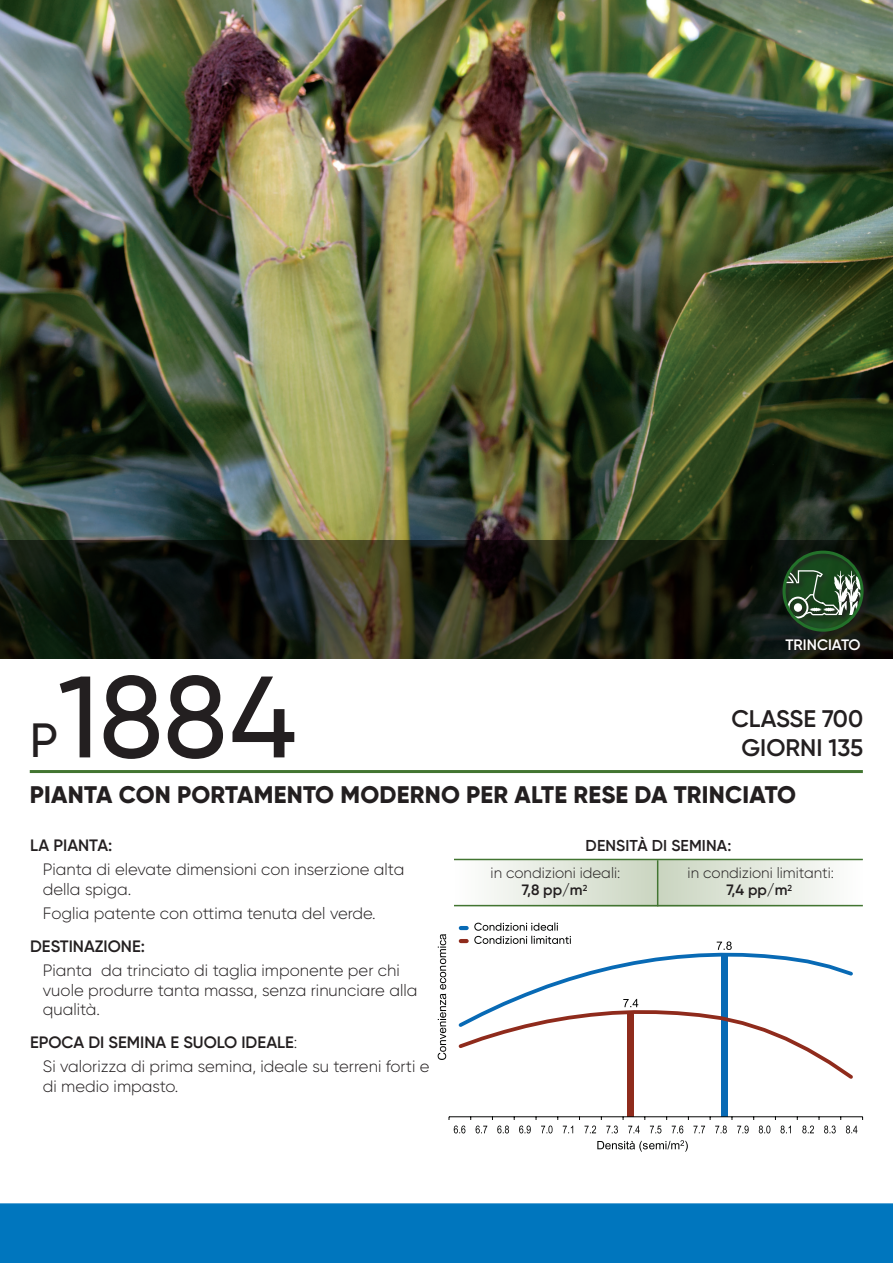
<style>
.page{position:relative;width:893px;height:1263px;background:#fff}
.page>*{position:absolute;margin:0;border:0;box-sizing:border-box;transform-origin:0 0}
.t1{font:500 115.5px "Gilroy";color:#231f20}
.t2{font:500 48px "Gilroy";color:#231f20}
.t3{font:800 24px "Gilroy";letter-spacing:.01em;color:#231f20}
.t4{font:600 24px "Gilroy";color:#231f20}
.t5{font:300 16.5px/19.8px "Gilroy";color:#231f20}
.t6{font:600 16.5px "Gilroy";color:#231f20}
.t7{font:600 15.75px "Gilroy";letter-spacing:.01em;color:#231f20}
.t8{font:600 15.15px "Gilroy";color:#fff}
.t9{font:300 15px "Gilroy";color:#231f20}
.t10{font:600 15px "Gilroy";color:#231f20}
.s1{font-weight:300}
</style>
<div class="page">
<img style="left:0;top:0;width:893px;height:540px">
<div style="left:0;top:1203px;width:893px;height:60px;background:#0076be"></div>
<svg style="left:0;top:540px;width:893px;height:118px;background:#1b1e12"></svg>
<hr style="left:30px;top:770px;width:833px;height:3px;background:#427531">
<div style="left:454px;top:859px;width:204px;height:47px;background:linear-gradient(to right,#fff,#cad5c0)"></div>
<div style="left:659px;top:859px;width:204px;height:47px;background:linear-gradient(to right,#cad5c0,#fefefe)"></div>
<hr style="left:454px;top:859px;width:409px;height:1px;background:#427531">
<hr style="left:454px;top:905px;width:409px;height:1px;background:#427531">
<hr style="left:657px;top:860px;width:1px;height:46px;background:#427531">
<svg style="left:781px;top:549px;width:90px;height:108px;background:#152314"></svg>
<div style="left:787px;top:597px;width:21px;height:21px;border:2px solid #fff;border-radius:50%"></div>
<svg style="left:784px;top:568px;width:78px;height:49px;background:#526f54"></svg>
<div style="left:782px;top:551px;width:82px;height:81px;border:3px solid #23712a;border-radius:50%"></div>
<div style="left:628px;top:1011px;width:6px;height:106px;background:#8f2b1c"></div>
<div style="left:721px;top:954px;width:6px;height:163px;background:#086ab5"></div>
<hr style="left:449px;top:1116px;width:414px;height:1px;background:#040504">
<svg style="left:458px;top:922px;width:395px;height:160px"></svg>
<svg style="left:449px;top:1117px;width:124px;height:16px"></svg>
<svg style="left:579px;top:1117px;width:212px;height:16px"></svg>
<svg style="left:797px;top:1117px;width:66px;height:16px"></svg>
<svg style="left:438px;top:934px;width:8px;height:126px"></svg>
<svg style="left:597px;top:1140px;width:91px;height:12px"></svg>
<p class="t1" style="left:58px;top:646px;width:240px">1884</p>
<p class="t2" style="left:30px;top:711px;width:30px">P</p>
<p class="t8" style="left:785px;top:635px;width:77px">TRINCIATO</p>
<p class="t4" style="left:731px;top:703px;width:133px">CLASSE 700</p>
<p class="t4" style="left:741px;top:732px;width:123px">GIORNI 135</p>
<p class="t3" style="left:30px;top:779px;width:767px">PIANTA CON PORTAMENTO MODERNO PER ALTE RESE DA TRINCIATO</p>
<p class="t6" style="left:30px;top:835px;width:84px">LA PIANTA:</p>
<p class="t5" style="left:43px;top:859px;width:363px">Pianta di elevate dimensioni con inserzione alta della spiga.</p>
<p class="t5" style="left:43px;top:903px;width:334px">Foglia patente con ottima tenuta del verde.</p>
<p class="t6" style="left:30px;top:936px;width:116px">DESTINAZIONE:</p>
<p class="t5" style="left:43px;top:960px;width:376px">Pianta da trinciato di taglia imponente per chi vuole produrre tanta massa, senza rinunciare alla qualità.</p>
<p class="t6" style="left:30px;top:1032px;width:269px">EPOCA DI SEMINA E SUOLO IDEALE<span class="s1">:</span></p>
<p class="t5" style="left:43px;top:1056px;width:388px">Si valorizza di prima semina, ideale su terreni forti e di medio impasto.</p>
<p class="t7" style="left:586px;top:835px;width:147px">DENSITÀ DI SEMINA:</p>
<p class="t9" style="left:491px;top:863px;width:131px">in condizioni ideali:</p>
<p class="t9" style="left:688px;top:863px;width:148px">in condizioni limitanti:</p>
<p class="t10" style="left:522px;top:881px;width:67px">7,8 pp/m<sup>2</sup></p>
<p class="t10" style="left:726px;top:881px;width:67px">7,4 pp/m<sup>2</sup></p>
</div>
